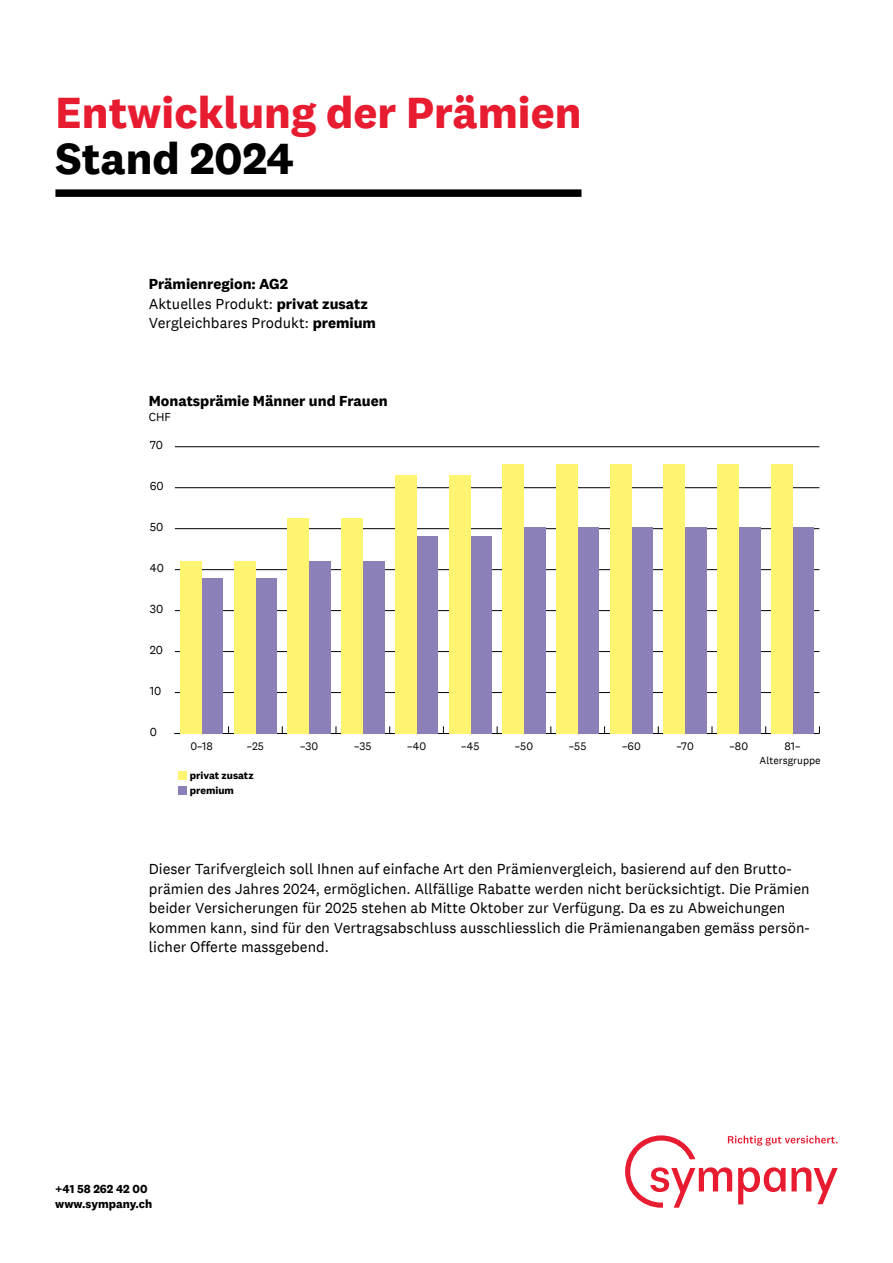
<style>
.page{position:relative;width:893px;height:1263px;background:#fff}
.page>*{position:absolute;margin:0;border:0;box-sizing:border-box;transform-origin:0 0}
.t1{font:700 45px "National 2";color:#e81c30}
.t2{font:700 45px "National 2";color:#000}
.t3{font:15px/19.5px "National 2";color:#000}
.t4{font:700 15px "National 2";color:#000}
.t5{font:700 12px/15px "National 2";color:#000}
.t6{font:12px "National 2";color:#000}
.t7{font:11.25px "National 2";color:#000}
.t8{font:700 10.5px/15px "National 2";color:#000}
.t9{font:10.5px "National 2";color:#000}
.s1{font-weight:700}
</style>
<div class="page">
<hr style="left:174px;top:733px;width:645px;height:1px;background:#000">
<hr style="left:175px;top:692px;width:644px;height:1px;background:#000">
<hr style="left:175px;top:651px;width:644px;height:1px;background:#000">
<hr style="left:175px;top:610px;width:644px;height:1px;background:#000">
<hr style="left:175px;top:569px;width:644px;height:1px;background:#000">
<hr style="left:175px;top:528px;width:644px;height:1px;background:#000">
<hr style="left:175px;top:487px;width:644px;height:1px;background:#000">
<hr style="left:175px;top:446px;width:644px;height:1px;background:#000">
<div style="left:202px;top:578px;width:21px;height:155px;background:#8d80b9"></div>
<div style="left:255px;top:578px;width:22px;height:155px;background:#8d80b9"></div>
<div style="left:309px;top:561px;width:22px;height:172px;background:#8d80b9"></div>
<div style="left:363px;top:561px;width:21px;height:172px;background:#8d80b9"></div>
<div style="left:417px;top:536px;width:21px;height:197px;background:#8d80b9"></div>
<div style="left:470px;top:536px;width:22px;height:197px;background:#8d80b9"></div>
<div style="left:524px;top:527px;width:21px;height:206px;background:#8d80b9"></div>
<div style="left:578px;top:527px;width:21px;height:206px;background:#8d80b9"></div>
<div style="left:631px;top:527px;width:22px;height:206px;background:#8d80b9"></div>
<div style="left:685px;top:527px;width:22px;height:206px;background:#8d80b9"></div>
<div style="left:739px;top:527px;width:21px;height:206px;background:#8d80b9"></div>
<div style="left:793px;top:527px;width:21px;height:206px;background:#8d80b9"></div>
<div style="left:180px;top:561px;width:22px;height:172px;background:#fff46f"></div>
<div style="left:234px;top:561px;width:21px;height:172px;background:#fff46f"></div>
<div style="left:288px;top:518px;width:21px;height:215px;background:#fff46f"></div>
<div style="left:341px;top:518px;width:22px;height:215px;background:#fff46f"></div>
<div style="left:395px;top:475px;width:22px;height:258px;background:#fff46f"></div>
<div style="left:449px;top:475px;width:21px;height:258px;background:#fff46f"></div>
<div style="left:502px;top:464px;width:22px;height:269px;background:#fff46f"></div>
<div style="left:556px;top:464px;width:22px;height:269px;background:#fff46f"></div>
<div style="left:610px;top:464px;width:21px;height:269px;background:#fff46f"></div>
<div style="left:664px;top:464px;width:21px;height:269px;background:#fff46f"></div>
<div style="left:717px;top:464px;width:22px;height:269px;background:#fff46f"></div>
<div style="left:771px;top:464px;width:22px;height:269px;background:#fff46f"></div>
<div style="left:179px;top:771px;width:8px;height:8px;background:#fff46f"></div>
<div style="left:179px;top:786px;width:8px;height:8px;background:#8d80b9"></div>
<div style="left:55px;top:189px;width:526px;height:8px;background:#000"></div>
<svg style="left:625px;top:1135px;width:213px;height:73px"></svg>
<h1 class="t1" style="left:55px;top:85px;width:528px">Entwicklung der Prämien</h1>
<h1 class="t2" style="left:55px;top:131px;width:240px">Stand 2024</h1>
<p class="t3" style="left:149px;top:274px;width:229px"><span class="s1">Prämienregion: AG2<br></span>Aktuelles Produkt: <span class="s1">privat zusatz<br></span>Vergleichbares Produkt: <span class="s1">premium</span></p>
<p class="t4" style="left:149px;top:392px;width:240px">Monatsprämie Männer und Frauen</p>
<p class="t6" style="left:149px;top:410px;width:24px">CHF</p>
<p class="t6" style="left:150px;top:438px;width:15px">70</p>
<p class="t6" style="left:150px;top:479px;width:16px">60</p>
<p class="t6" style="left:150px;top:520px;width:15px">50</p>
<p class="t6" style="left:150px;top:561px;width:16px">40</p>
<p class="t6" style="left:150px;top:602px;width:15px">30</p>
<p class="t6" style="left:150px;top:643px;width:15px">20</p>
<p class="t6" style="left:150px;top:684px;width:13px">10</p>
<p class="t6" style="left:150px;top:725px;width:9px">0</p>
<p class="t7" style="left:190px;top:739px;width:24px">0–18</p>
<p class="t7" style="left:247px;top:739px;width:19px">–25</p>
<p class="t7" style="left:300px;top:739px;width:20px">–30</p>
<p class="t7" style="left:354px;top:739px;width:19px">–35</p>
<p class="t7" style="left:407px;top:739px;width:21px">–40</p>
<p class="t7" style="left:461px;top:739px;width:20px">–45</p>
<p class="t7" style="left:515px;top:739px;width:20px">–50</p>
<p class="t7" style="left:569px;top:739px;width:19px">–55</p>
<p class="t7" style="left:622px;top:739px;width:20px">–60</p>
<p class="t7" style="left:676px;top:739px;width:19px">–70</p>
<p class="t7" style="left:730px;top:739px;width:20px">–80</p>
<p class="t7" style="left:784px;top:739px;width:18px">81–</p>
<p class="t8" style="left:190px;top:768px;width:65px">privat zusatz premium</p>
<p class="t9" style="left:759px;top:754px;width:63px">Altersgruppe</p>
<p class="t3" style="left:149px;top:859px;width:662px">Dieser Tarifvergleich soll Ihnen auf einfache Art den Prämienvergleich, basierend auf den Brutto&shy;prämien des Jahres 2024, ermöglichen. Allfällige Rabatte werden nicht berücksichtigt. Die Prämien beider Versicherungen für 2025 stehen ab Mitte Oktober zur Verfügung. Da es zu Abweichungen kommen kann, sind für den Vertragsabschluss ausschliesslich die Prämienangaben gemäss persön&shy;licher Offerte massgebend.</p>
<p class="t5" style="left:55px;top:1181px;width:98px">+41 58 262 42 00 www.sympany.ch</p>
</div>
